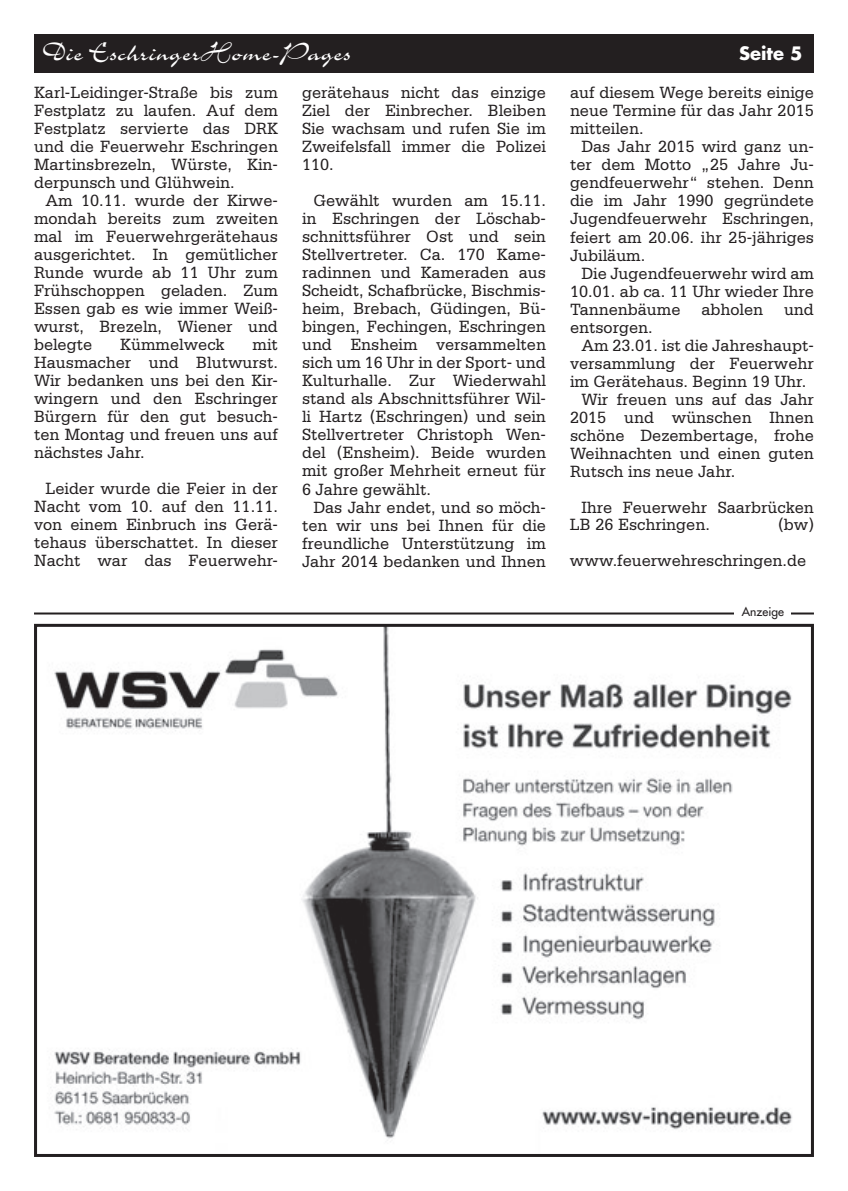
<style>
.page{position:relative;width:848px;height:1191px;background:#fff}
.page>*{position:absolute;margin:0;border:0;box-sizing:border-box;transform-origin:0 0}
.t1{font:29px "Charme LT";color:#fff}
.t2{font:700 18px "Futura LT";color:#fff}
.Grundtext{font:17.2px/18px "Serifa LT";color:#231f20;text-align:justify;scale:.95 1}
.t3{font:12px "Futura LT";color:#231f20}
</style>
<div class="page">
<img style="left:50px;top:628px;width:742px;height:511px">
<div style="left:34px;top:624px;width:780px;height:533px;border:3px solid #231f20"></div>
<hr style="left:34px;top:612px;width:780px;height:2px;background:#231f20">
<div style="left:734px;top:607px;width:57px;height:13px;background:#fff"></div>
<div style="left:34px;top:34px;width:780px;height:38px;background:#231f20"></div>
<p class="t1" style="left:43px;top:38px;width:310px">Die EschringerHome-Pages</p>
<p class="t2" style="left:739px;top:42px;width:65px">Seite 5</p>
<p class="Grundtext" style="left:34px;top:84px;width:258px">Karl-Leidinger-Straße bis zum Festplatz zu laufen. Auf dem Festplatz servierte das DRK und die Feuerwehr Eschringen Martinsbrezeln, Würste, Kin&shy;derpunsch und Glühwein.</p>
<p class="Grundtext" style="left:34px;top:192px;width:258px;text-indent:11px">Am 10.11. wurde der Kirwe&shy;mondah bereits zum zweiten mal im Feuerwehrgerätehaus ausgerichtet. In gemütlicher Runde wurde ab 11 Uhr zum Frühschoppen geladen. Zum Essen gab es wie immer Weiß&shy;wurst, Brezeln, Wiener und belegte</p>
<p class="Grundtext" style="left:302px;top:84px;width:258px">gerätehaus nicht das einzige Ziel der Einbrecher. Bleiben Sie wachsam und rufen Sie im Zweifelsfall immer die Polizei 110.</p>
<p class="Grundtext" style="left:302px;top:192px;width:258px;text-indent:11px">Gewählt wurden am 15.11. in Eschringen der Löschab&shy;schnittsführer Ost und sein Stellvertreter. Ca. 170 Kame&shy;radinnen und Kameraden aus Scheidt, Schafbrücke, Bischmis&shy;heim, Brebach, Güdingen, Bü&shy;bingen, Fechingen, Eschringen und Ensheim versammelten sich um 16 Uhr in der Sport- und Kulturhalle. Zur Wiederwahl stand als Abschnittsführer Wil&shy;li Hartz (Eschringen) und sein Stellvertreter Christoph Wen&shy;del (Ensheim). Beide wurden mit großer Mehrheit erneut für 6 Jahre gewählt.</p>
<p class="Grundtext" style="left:302px;top:498px;width:258px;text-indent:11px">Das Jahr endet, und so möch&shy;ten wir uns bei Ihnen für die freundliche Unterstützung im Jahr 2014 bedanken und Ihnen</p>
<p class="Grundtext" style="left:570px;top:84px;width:258px">auf diesem Wege bereits einige neue Termine für das Jahr 2015 mitteilen.</p>
<p class="Grundtext" style="left:570px;top:138px;width:258px;text-indent:11px">Das Jahr 2015 wird ganz un&shy;ter dem Motto „25 Jahre Ju&shy;gendfeuerwehr“ stehen. Denn die im Jahr 1990 gegründete Jugendfeuerwehr Eschringen, feiert am 20.06. ihr 25-jähriges Jubiläum.</p>
<p class="Grundtext" style="left:570px;top:264px;width:258px;text-indent:11px">Die Jugendfeuerwehr wird am 10.01. ab ca. 11 Uhr wieder Ihre Tannenbäume abholen und entsorgen.</p>
<p class="Grundtext" style="left:570px;top:336px;width:258px;text-indent:11px">Am 23.01. ist die Jahreshaupt&shy;versammlung der Feuerwehr im Gerätehaus. Beginn 19 Uhr.</p>
<p class="Grundtext" style="left:570px;top:390px;width:258px;text-indent:11px">Wir freuen uns auf das Jahr 2015 und wünschen Ihnen schöne Dezembertage, frohe Weihnachten und einen guten Rutsch ins neue Jahr.</p>
<p class="Grundtext" style="left:570px;top:498px;width:258px;line-height:17.4px;text-indent:11px">Ihre Feuerwehr Saarbrücken<br>LB 26 Eschringen.</p>
<p class="Grundtext" style="left:120px;top:336px;width:111px">Kümmelweck</p>
<p class="Grundtext" style="left:34px;top:336px;width:258px;text-indent:218px">mit Hausmacher und Blutwurst.<br>Wir bedanken uns bei den Kir&shy;wingern und den Eschringer Bürgern für den gut besuch&shy;ten Montag und freuen uns auf nächstes Jahr.</p>
<p class="Grundtext" style="left:34px;top:480px;width:258px;text-indent:11px">Leider wurde die Feier in der Nacht vom 10. auf den 11.11. von einem Einbruch ins Gerä&shy;tehaus überschattet. In dieser Nacht war das Feuerwehr-</p>
<p class="Grundtext" style="left:778px;top:516px;width:39px">(bw)</p>
<p class="Grundtext" style="left:570px;top:552px;width:250px">www.feuerwehreschringen.de</p>
<p class="t3" style="left:741px;top:604px;width:44px">Anzeige</p>
</div>
